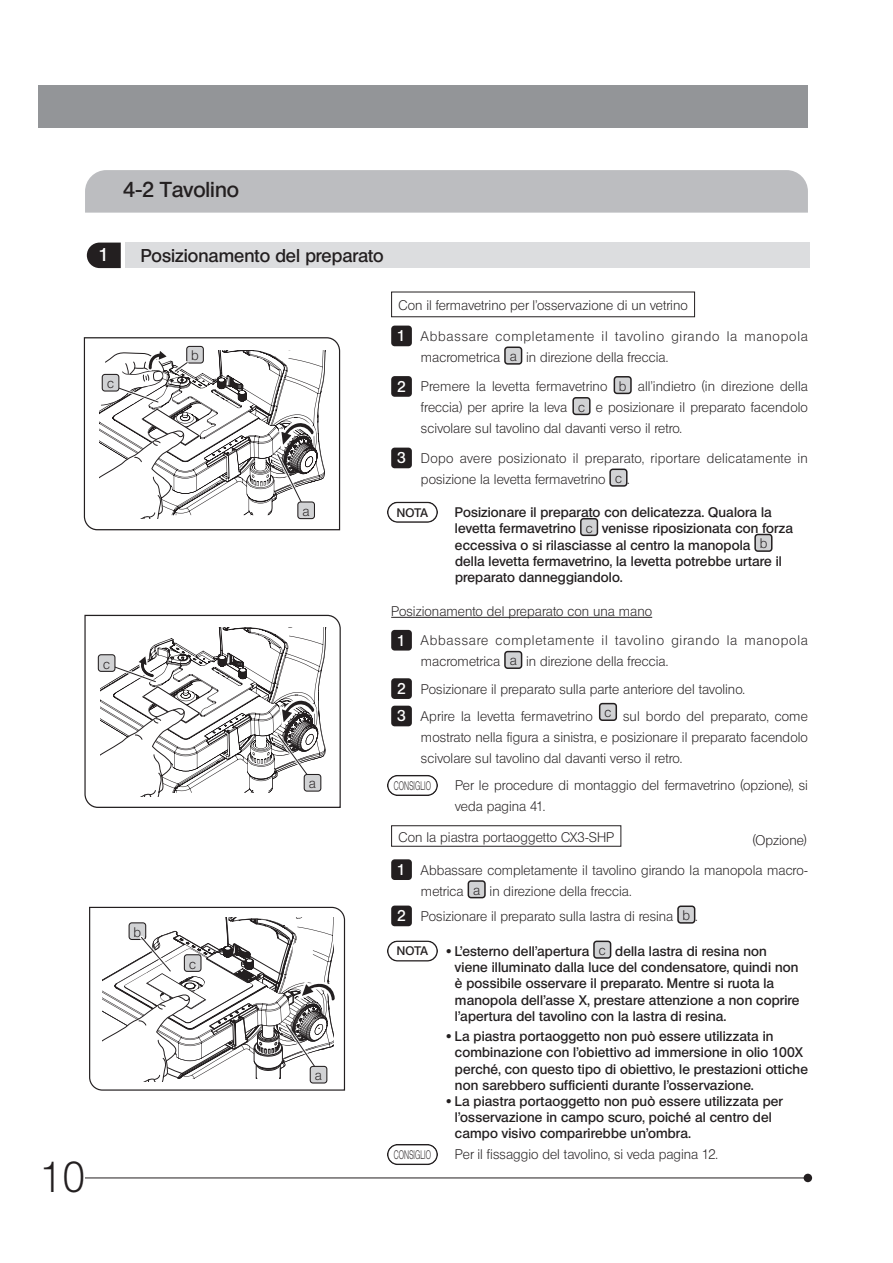
<style>
.page{position:relative;width:893px;height:1263px;background:#fff}
.page>*{position:absolute;margin:0;border:0;box-sizing:border-box;transform-origin:0 0}
.t1{font:42px "Olympus Leicht Normal";color:#231f20}
.t2{font:21px "Olympus Leicht Halbfett";color:#231f20}
.t3{font:18px "Olympus Leicht Halbfett";color:#231f20}
.t4{font:18px "Olympus Leicht Halbfett";color:#fff}
.t5{font:15.15px/27.5px "Olympus Leicht Halbfett";color:#fff}
.t6{font:13.5px/16.2px "Olympus Leicht Halbfett";letter-spacing:.01em;color:#231f20}
.t7{font:13.5px/21px "Olympus Leicht Normal";letter-spacing:.005em;color:#231f20}
.t8{font:13.5px/21px "Olympus Leicht Normal";letter-spacing:.05em;color:#231f20}
.t9{font:13.5px/21px "Olympus Leicht Normal";letter-spacing:.025em;color:#231f20}
.t10{font:12px "Olympus Leicht Normal";letter-spacing:.015em;color:#231f20;scale:.6 1}
.t11{font:12px "Olympus Leicht Halbfett";letter-spacing:.005em;color:#231f20}
.s1{font-family:"Olympus Leicht Normal"}
</style>
<div class="page">
<div style="left:804px;top:1174px;width:8px;height:8px;background:#231f20;border-radius:50%"></div>
<hr style="left:85px;top:1177px;width:723px;height:1px;background:#231f20">
<div style="left:38px;top:85px;width:770px;height:43px;background:#939598"></div>
<div style="left:125px;top:242px;width:685px;height:26px;background:#dcdddf"></div>
<svg style="left:87px;top:243px;width:34px;height:25px"></svg>
<div style="left:85px;top:170px;width:723px;height:43px;background:#bcbdc0"></div>
<hr style="left:391px;top:617px;width:261px;height:1px;background:#231f20">
<div style="left:505px;top:347px;width:17px;height:17px;background:#d1d2d4;border-radius:3px"></div>
<div style="left:504px;top:346px;width:18px;height:19px;border:2px solid #231f20;border-radius:3px"></div>
<div style="left:614px;top:377px;width:17px;height:16px;background:#d1d2d4;border-radius:3px"></div>
<div style="left:614px;top:376px;width:18px;height:18px;border:2px solid #231f20;border-radius:3px"></div>
<div style="left:573px;top:398px;width:17px;height:16px;background:#d1d2d4;border-radius:3px"></div>
<div style="left:572px;top:397px;width:19px;height:18px;border:2px solid #231f20;border-radius:3px"></div>
<div style="left:610px;top:469px;width:17px;height:17px;background:#d1d2d4;border-radius:3px"></div>
<div style="left:609px;top:468px;width:18px;height:19px;border:2px solid #231f20;border-radius:3px"></div>
<div style="left:581px;top:519px;width:16px;height:16px;background:#d1d2d4;border-radius:3px"></div>
<div style="left:580px;top:518px;width:18px;height:18px;border:2px solid #231f20;border-radius:3px"></div>
<div style="left:755px;top:534px;width:17px;height:17px;background:#d1d2d4;border-radius:3px"></div>
<div style="left:754px;top:534px;width:18px;height:18px;border:2px solid #231f20;border-radius:3px"></div>
<div style="left:505px;top:652px;width:17px;height:16px;background:#d1d2d4;border-radius:3px"></div>
<div style="left:504px;top:651px;width:18px;height:18px;border:2px solid #231f20;border-radius:3px"></div>
<div style="left:600px;top:704px;width:16px;height:16px;background:#d1d2d4;border-radius:3px"></div>
<div style="left:599px;top:703px;width:18px;height:18px;border:2px solid #231f20;border-radius:3px"></div>
<div style="left:391px;top:825px;width:230px;height:22px;border:1px solid #231f20"></div>
<div style="left:468px;top:881px;width:17px;height:17px;background:#d1d2d4;border-radius:3px"></div>
<div style="left:468px;top:880px;width:18px;height:18px;border:2px solid #231f20;border-radius:3px"></div>
<div style="left:678px;top:906px;width:17px;height:17px;background:#d1d2d4;border-radius:3px"></div>
<div style="left:677px;top:905px;width:18px;height:19px;border:2px solid #231f20;border-radius:3px"></div>
<div style="left:594px;top:941px;width:17px;height:17px;background:#d1d2d4;border-radius:3px"></div>
<div style="left:593px;top:940px;width:18px;height:19px;border:2px solid #231f20;border-radius:3px"></div>
<div style="left:391px;top:326px;width:21px;height:20px;background:#231f20;border-radius:3px"></div>
<div style="left:391px;top:376px;width:21px;height:21px;background:#231f20;border-radius:3px"></div>
<div style="left:391px;top:448px;width:21px;height:20px;background:#231f20;border-radius:3px"></div>
<div style="left:387px;top:502px;width:51px;height:21px;border:2px solid #231f20;border-radius:10px"></div>
<div style="left:391px;top:630px;width:21px;height:20px;background:#231f20;border-radius:3px"></div>
<div style="left:391px;top:678px;width:21px;height:21px;background:#231f20;border-radius:3px"></div>
<div style="left:391px;top:706px;width:21px;height:20px;background:#231f20;border-radius:3px"></div>
<div style="left:387px;top:775px;width:51px;height:21px;border:2px solid #231f20;border-radius:10px"></div>
<div style="left:391px;top:859px;width:21px;height:21px;background:#231f20;border-radius:3px"></div>
<div style="left:391px;top:905px;width:21px;height:21px;background:#231f20;border-radius:3px"></div>
<div style="left:387px;top:940px;width:51px;height:22px;border:2px solid #231f20;border-radius:10px"></div>
<div style="left:387px;top:1144px;width:51px;height:21px;border:2px solid #231f20;border-radius:10px"></div>
<svg style="left:84px;top:337px;width:256px;height:193px"></svg>
<svg style="left:84px;top:615px;width:257px;height:193px"></svg>
<svg style="left:100px;top:346px;width:226px;height:173px"></svg>
<svg style="left:100px;top:628px;width:227px;height:168px"></svg>
<svg style="left:89px;top:906px;width:257px;height:185px"></svg>
<svg style="left:103px;top:917px;width:233px;height:164px"></svg>
<div style="left:310px;top:1066px;width:17px;height:17px;background:#d1d2d4;border-radius:3px"></div>
<div style="left:310px;top:1066px;width:17px;height:17px;border:1px solid #231f20;border-radius:3px"></div>
<div style="left:304px;top:774px;width:17px;height:17px;background:#d1d2d4;border-radius:3px"></div>
<div style="left:304px;top:774px;width:17px;height:18px;border:1px solid #231f20;border-radius:3px"></div>
<div style="left:298px;top:502px;width:16px;height:17px;background:#d1d2d4;border-radius:3px"></div>
<div style="left:297px;top:501px;width:18px;height:18px;border:1px solid #231f20;border-radius:3px"></div>
<div style="left:102px;top:374px;width:17px;height:17px;background:#d1d2d4;border-radius:3px"></div>
<div style="left:102px;top:374px;width:17px;height:18px;border:1px solid #231f20;border-radius:3px"></div>
<div style="left:98px;top:655px;width:17px;height:16px;background:#d1d2d4;border-radius:3px"></div>
<div style="left:98px;top:654px;width:17px;height:18px;border:1px solid #231f20;border-radius:3px"></div>
<h2 class="t2" style="left:123px;top:177px;width:117px">4-2 Tavolino</h2>
<h1 class="t1" style="left:41px;top:1153px;width:46px">10</h1>
<h3 class="t4" style="left:99px;top:244px;width:12px">1</h3>
<h3 class="t3" style="left:141px;top:245px;width:244px">Posizionamento del preparato</h3>
<p class="t7" style="left:107px;top:373px;width:8px">c</p>
<p class="t7" style="left:191px;top:345px;width:9px">b</p>
<p class="t7" style="left:103px;top:653px;width:8px">c</p>
<p class="t7" style="left:134px;top:921px;width:9px">b</p>
<p class="t7" style="left:189px;top:953px;width:8px">c</p>
<p class="t7" style="left:303px;top:500px;width:9px">a</p>
<p class="t7" style="left:309px;top:773px;width:9px">a</p>
<p class="t7" style="left:315px;top:1065px;width:9px">a</p>
<p class="t7" style="left:398px;top:295px;width:291px">Con il fermavetrino per l’osservazione di un vetrino</p>
<p class="t8" style="left:421px;top:326px;width:388px">Abbassare completamente il tavolino girando la manopola macrometrica a in direzione della freccia.</p>
<p class="t7" style="left:421px;top:376px;width:388px;text-align:justify">Premere la levetta fermavetrino b all'indietro (in direzione della freccia) per aprire la leva c e posizionare il preparato facendolo scivolare sul tavolino dal davanti verso il retro.</p>
<p class="t9" style="left:421px;top:448px;width:388px">Dopo avere posizionato il preparato, riportare delicatamente in posizione la levetta fermavetrino c .</p>
<p class="t6" style="left:455px;top:504px;width:340px">Posizionare il preparato con delicatezza. Qualora la levetta fermavetrino <span class="s1">c</span> venisse riposizionata con forza eccessiva o si rilasciasse al centro la manopola <span class="s1">b </span>della levetta fermavetrino, la levetta potrebbe urtare il preparato danneggiandolo.</p>
<p class="t8" style="left:421px;top:596px;width:388px;line-height:29.5px;text-indent:-30px">Posizionamento del preparato con una mano<br>Abbassare completamente il tavolino girando la manopola</p>
<p class="t7" style="left:421px;top:648px;width:388px;line-height:27.5px">macrometrica a in direzione della freccia.<br>Posizionare il preparato sulla parte anteriore del tavolino.<br>Aprire la levetta fermavetrino c sul bordo del preparato, come</p>
<p class="t7" style="left:421px;top:727px;width:388px">mostrato nella figura a sinistra, e posizionare il preparato facendolo scivolare sul tavolino dal davanti verso il retro.</p>
<p class="t7" style="left:455px;top:775px;width:354px">Per le procedure di montaggio del fermavetrino (opzione), si veda pagina 41.</p>
<p class="t7" style="left:398px;top:826px;width:217px">Con la piastra portaoggetto CX3-SHP</p>
<p class="t5" style="left:397px;top:322px;width:10px">1</p>
<p class="t5" style="left:397px;top:373px;width:10px">2</p>
<p class="t5" style="left:397px;top:444px;width:10px">3</p>
<p class="t11" style="left:397px;top:505px;width:33px">NOTA</p>
<p class="t5" style="left:397px;top:626px;width:10px">1</p>
<p class="t5" style="left:397px;top:675px;width:10px">2<br>3</p>
<p class="t10" style="left:394px;top:778px;width:63px">CONSIGLIO</p>
<p class="t7" style="left:421px;top:825px;width:388px;line-height:29.5px;text-align:right">(Opzione)<br>Abbassare completamente il tavolino girando la manopola macro-</p>
<p class="t7" style="left:421px;top:878px;width:278px;line-height:25.2px">metrica a in direzione della freccia.<br>Posizionare il preparato sulla lastra di resina b .</p>
<p class="t6" style="left:455px;top:943px;width:346px;text-indent:-9px"><span class="s1">·</span> L'esterno dell'apertura <span class="s1">c</span> della lastra di resina non viene illuminato dalla luce del condensatore, quindi non è possibile osservare il preparato. Mentre si ruota la manopola dell'asse X, prestare attenzione a non coprire l'apertura del tavolino con la lastra di resina.</p>
<p class="t6" style="left:446px;top:1028px;width:328px"><span class="s1">·</span> La piastra portaoggetto non può essere utilizzata in</p>
<p class="t6" style="left:455px;top:1044px;width:350px">combinazione con l'obiettivo ad immersione in olio 100X</p>
<p class="t6" style="left:455px;top:1061px;width:354px">perché, con questo tipo di obiettivo, le prestazioni ottiche</p>
<p class="t6" style="left:455px;top:1077px;width:300px">non sarebbero sufficienti durante l'osservazione.</p>
<p class="t6" style="left:446px;top:1093px;width:338px"><span class="s1">·</span> La piastra portaoggetto non può essere utilizzata per</p>
<p class="t6" style="left:455px;top:1109px;width:318px">l'osservazione in campo scuro, poiché al centro del</p>
<p class="t6" style="left:455px;top:1125px;width:237px">campo visivo comparirebbe un'ombra.</p>
<p class="t7" style="left:455px;top:1144px;width:264px">Per il fissaggio del tavolino, si veda pagina 12.</p>
<p class="t5" style="left:397px;top:856px;width:10px">1</p>
<p class="t5" style="left:397px;top:902px;width:10px">2</p>
<p class="t11" style="left:397px;top:944px;width:33px">NOTA</p>
<p class="t10" style="left:394px;top:1147px;width:63px">CONSIGLIO</p>
</div>
